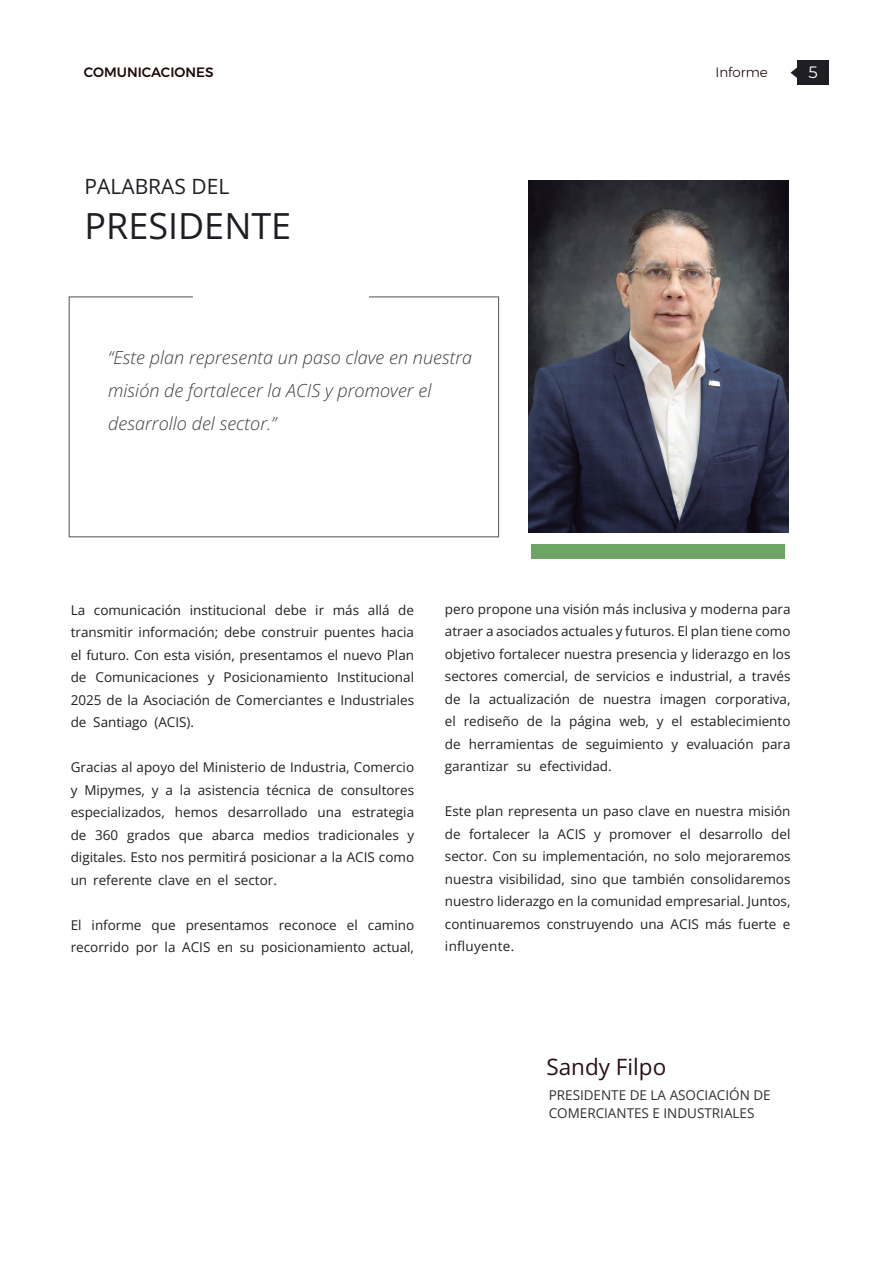
<style>
.page{position:relative;width:893px;height:1263px;background:#fff}
.page>*{position:absolute;margin:0;border:0;box-sizing:border-box;transform-origin:0 0}
.t1{font:36px "Open Sans";color:#1f1e24}
.t2{font:22.5px "Open Sans";color:#290f19}
.t3{font:21px "Open Sans";color:#1f1e24}
.t4{font:italic 18px/33.3px "Open Sans";color:#3e3e3f}
.t5{font:100 16.5px "Montserrat";color:#fff}
.t6{font:13.5px/22.5px "Open Sans";color:#231f20;text-align:justify}
.t7{font:13.5px/18px "Open Sans";color:#312f30}
.t8{font:500 13.5px "Gontserrat";color:#1e0a08}
.t9{font:300 13.5px "Gontserrat";color:#1e0a08}
</style>
<div class="page">
<img style="left:528px;top:180px;width:260px;height:352px">
<div style="left:69px;top:296px;width:430px;height:241px;border:1px solid #636366"></div>
<div style="left:193px;top:286px;width:175px;height:22px;background:#fff"></div>
<div style="left:531px;top:544px;width:254px;height:15px;background:#6da564"></div>
<div style="left:797px;top:61px;width:32px;height:24px;background:#1f1e24"></div>
<svg style="left:790px;top:67px;width:7px;height:11px"></svg>
<p class="t8" style="left:84px;top:61px;width:131px">COMUNICACIONES</p>
<p class="t9" style="left:715px;top:62px;width:54px">Informe</p>
<p class="t5" style="left:809px;top:61px;width:11px">5</p>
<h3 class="t3" style="left:85px;top:172px;width:146px">PALABRAS DEL</h3>
<h1 class="t1" style="left:85px;top:201px;width:208px">PRESIDENTE</h1>
<h3 class="t4" style="left:108px;top:340px;width:366px">“Este plan representa un paso clave en nuestra misión de fortalecer la ACIS y promover el desarrollo del sector.”</h3>
<p class="t6" style="left:71px;top:598px;width:345px">La comunicación institucional debe ir más allá de transmitir información; debe construir puentes hacia el futuro. Con esta visión, presentamos el nuevo Plan de Comunicaciones y Posicionamiento Institucional 2025 de la Asociación de Comerciantes e Industriales de Santiago (ACIS).</p>
<p class="t6" style="left:71px;top:755px;width:345px">Gracias al apoyo del Ministerio de Industria, Comercio y Mipymes, y a la asistencia técnica de consultores especializados, hemos desarrollado una estrategia de 360 grados que abarca medios tradicionales y digitales. Esto nos permitirá posicionar a la ACIS como un referente clave en el sector.</p>
<p class="t6" style="left:71px;top:913px;width:345px">El informe que presentamos reconoce el camino recorrido por la ACIS en su posicionamiento actual,</p>
<p class="t6" style="left:445px;top:597px;width:347px">pero propone una visión más inclusiva y moderna para atraer a asociados actuales y futuros. El plan tiene como objetivo fortalecer nuestra presencia y liderazgo en los sectores comercial, de servicios e industrial, a través de la actualización de nuestra imagen corporativa, el rediseño de la página web, y el establecimiento de herramientas de seguimiento y evaluación para garantizar su efectividad.</p>
<p class="t6" style="left:445px;top:799px;width:347px">Este plan representa un paso clave en nuestra misión de fortalecer la ACIS y promover el desarrollo del sector. Con su implementación, no solo mejoraremos nuestra visibilidad, sino que también consolidaremos nuestro liderazgo en la comunidad empresarial. Juntos, continuaremos construyendo una ACIS más fuerte e influyente.</p>
<h2 class="t2" style="left:546px;top:1051px;width:121px">Sandy Filpo</h2>
<p class="t7" style="left:549px;top:1085px;width:223px">PRESIDENTE DE LA ASOCIACIÓN DE<br>COMERCIANTES E INDUSTRIALES</p>
</div>
